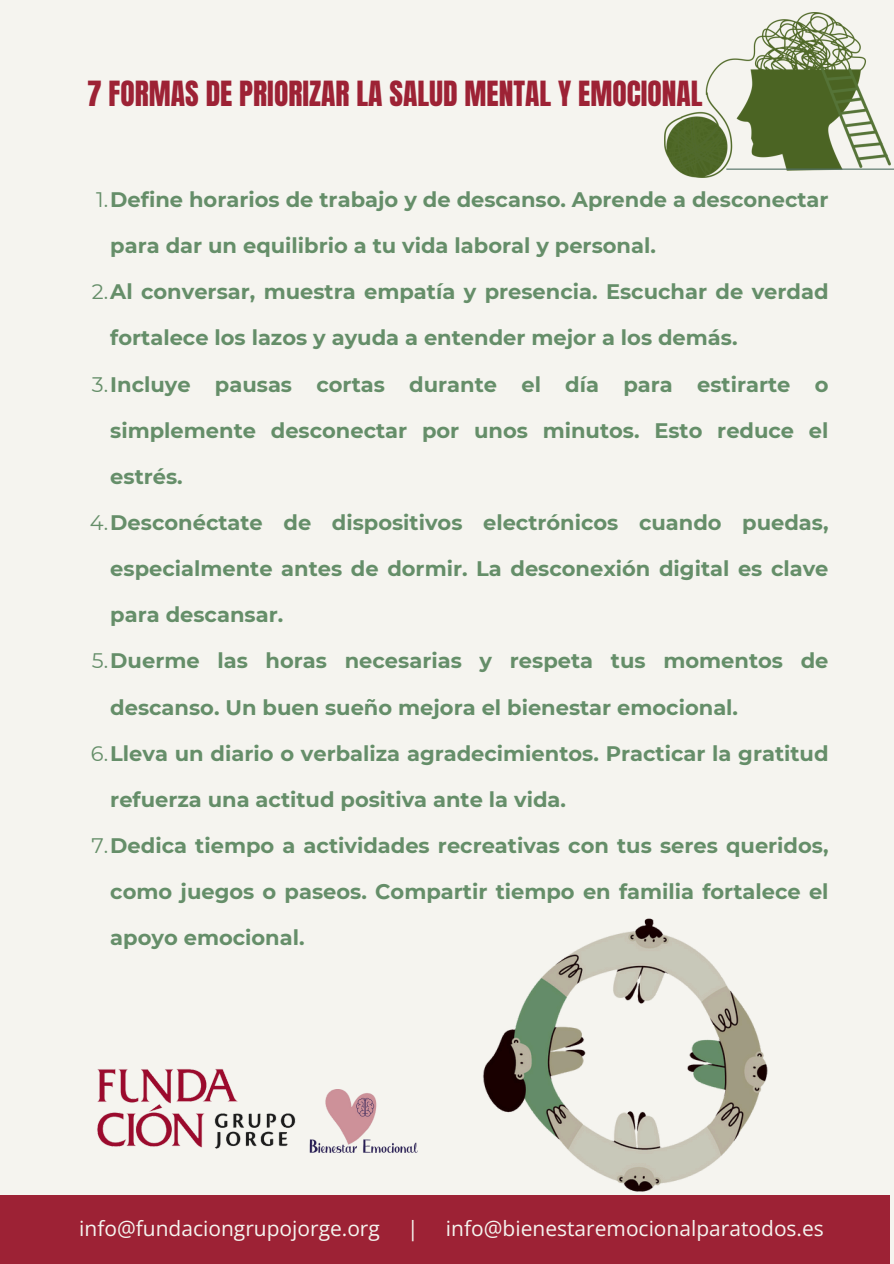
<style>
.page{position:relative;width:894px;height:1264px;background:#fff}
.page>*{position:absolute;margin:0;border:0;box-sizing:border-box;transform-origin:0 0}
.t1{font:29.55px "Anton";color:#9d2235}
.t2{font:700 21px/46.2px "Montserrat";color:#658e69}
.t3{font:21px "Open Sans";color:#f5f4ef}
.s1{font-weight:400}
</style>
<div class="page">
<div style="left:0;top:0;width:893px;height:1263px;background:#f5f4ef"></div>
<div style="left:0;top:1195px;width:889px;height:68px;background:#9d2235"></div>
<img style="left:97px;top:1069px;width:199px;height:80px">
<img style="left:309px;top:1089px;width:108px;height:63px">
<img style="left:664px;top:12px;width:226px;height:166px">
<hr style="left:726px;top:169px;width:167px;height:1px;background:#517065">
<img style="left:483px;top:918px;width:285px;height:274px">
<p class="t1" style="left:87px;top:73px;width:616px">7 FORMAS DE PRIORIZAR LA SALUD MENTAL Y EMOCIONAL</p>
<p class="t2" style="left:110px;top:176px;width:719px;text-indent:-14px"><span class="s1">1.</span>Define horarios de trabajo y de descanso. Aprende a desconectar para dar un equilibrio a tu vida laboral y personal.</p>
<p class="t2" style="left:110px;top:268px;width:719px;text-indent:-18px"><span class="s1">2.</span>Al conversar, muestra empatía y presencia. Escuchar de verdad fortalece los lazos y ayuda a entender mejor a los demás.</p>
<p class="t2" style="left:110px;top:361px;width:719px;text-align:justify;text-indent:-18px"><span class="s1">3.</span>Incluye pausas cortas durante el día para estirarte o simplemente desconectar por unos minutos. Esto reduce el estrés.</p>
<p class="t2" style="left:110px;top:499px;width:719px;text-align:justify;text-indent:-20px"><span class="s1">4.</span>Desconéctate de dispositivos electrónicos cuando puedas, especialmente antes de dormir. La desconexión digital es clave para descansar.</p>
<p class="t2" style="left:110px;top:637px;width:719px;text-indent:-18px"><span class="s1">5.</span>Duerme las horas necesarias y respeta tus momentos de descanso. Un buen sueño mejora el bienestar emocional.</p>
<p class="t2" style="left:110px;top:730px;width:719px;text-indent:-19px"><span class="s1">6.</span>Lleva un diario o verbaliza agradecimientos. Practicar la gratitud refuerza una actitud positiva ante la vida.</p>
<p class="t2" style="left:110px;top:822px;width:719px;text-align:justify;text-indent:-19px"><span class="s1">7.</span>Dedica tiempo a actividades recreativas con tus seres queridos, como juegos o paseos. Compartir tiempo en familia fortalece el apoyo emocional.</p>
<p class="t3" style="left:79px;top:1213px;width:302px">info@fundaciongrupojorge.org</p>
<p class="t3" style="left:407px;top:1213px;width:13px">|</p>
<p class="t3" style="left:446px;top:1213px;width:379px">info@bienestaremocionalparatodos.es</p>
</div>
